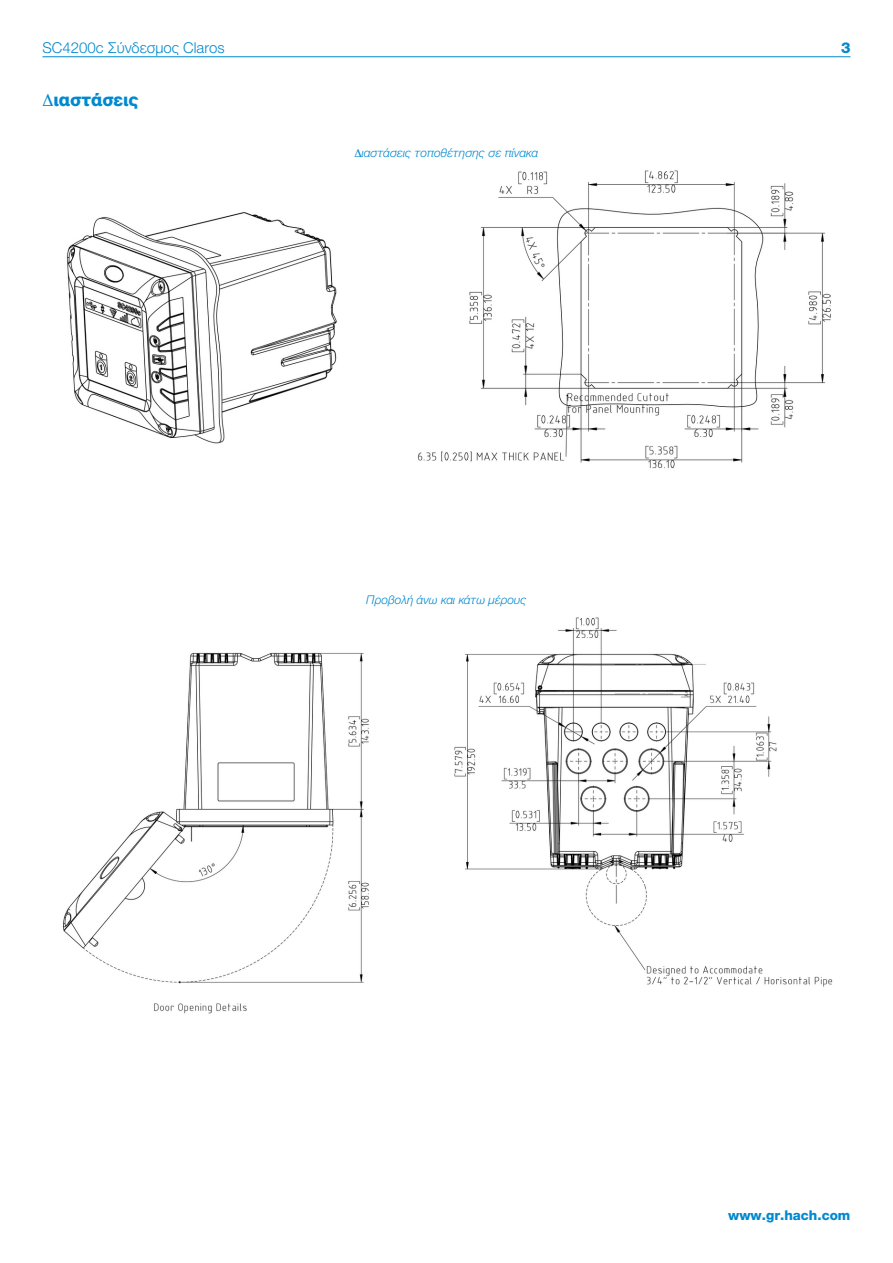
<style>
.page{position:relative;width:893px;height:1263px;background:#fff}
.page>*{position:absolute;margin:0;border:0;box-sizing:border-box;transform-origin:0 0}
.Head_2{font:800 18px "Helvetica Neue LTW1 G";color:#0089cf}
.Head_3{font:300 15px "Helvetica Neue LTW1 G";color:#0089cf}
.Head_3-2{font:800 15px "Helvetica Neue LTW1 G";color:#0089cf}
.Text_1_Color{font:800 13.5px "Helvetica Neue LTW1 G";color:#0089cf}
.t1{font:italic 300 12px "Helvetica Neue LTW1 G";color:#0089cf}
</style>
<div class="page">
<img style="left:66px;top:170px;width:765px;height:299px">
<img style="left:63px;top:617px;width:770px;height:397px">
<hr style="left:43px;top:56px;width:807px;height:1px;background:#0089cf">
<p class="Head_3" style="left:43px;top:39px;width:184px">SC4200c Σύνδεσµος Claros</p>
<p class="Head_3-2" style="left:841px;top:39px;width:11px">3</p>
<p class="Head_2" style="left:54px;top:89px;width:87px">ιαστάσεις</p>
<p class="t1" style="left:362px;top:146px;width:178px">ιαστάσεις τοποθέτησης σε πίνακα</p>
<p class="t1" style="left:366px;top:592px;width:162px">Προβολή άνω και κάτω µέρους</p>
<p class="Text_1_Color" style="left:728px;top:1207px;width:124px">www.gr.hach.com</p>
</div>
